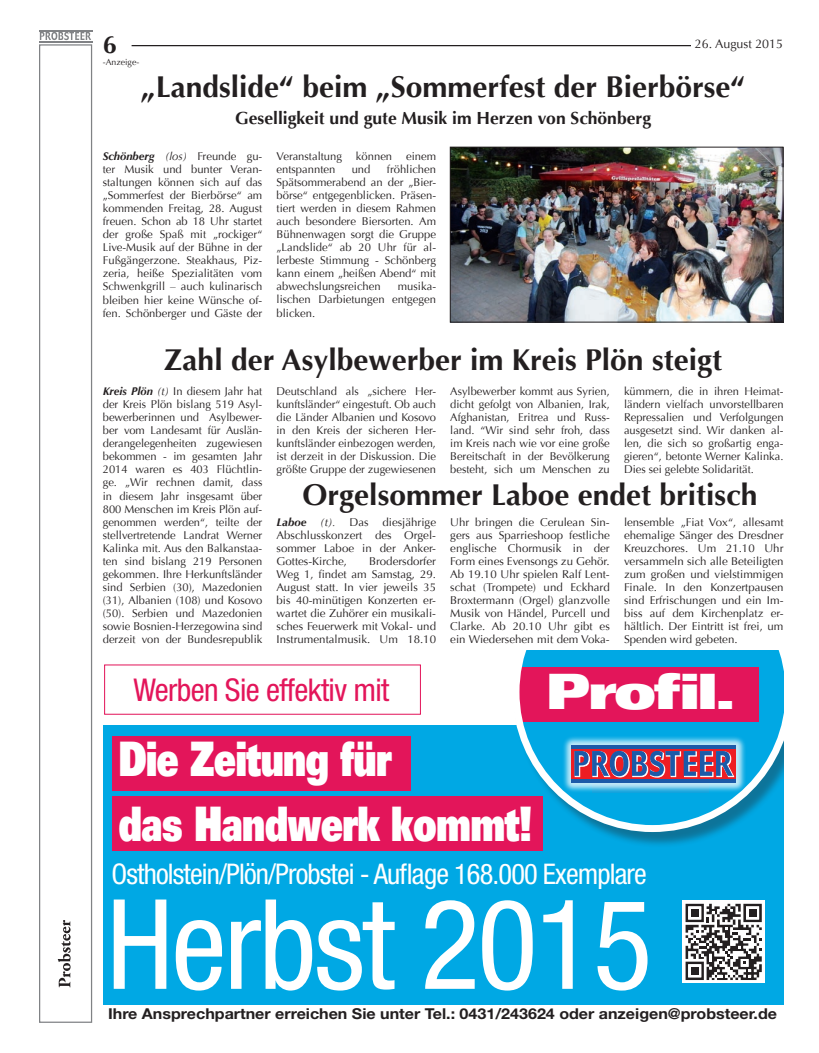
<style>
.page{position:relative;width:819px;height:1053px;background:#fff}
.page>*{position:absolute;margin:0;border:0;box-sizing:border-box;transform-origin:0 0}
.t1{font:condensed 125px "Helvetica Neue LT Std";letter-spacing:-.02em;color:#fff}
.t2{font:48.75px "Univers LT Std X Black Ex";color:#fff}
.t3{font:47.62px/64.4px "Univers LT Std X Black";letter-spacing:-.02em;color:#fff;scale:.75 1}
.t4{font:condensed 31.38px "Helvetica Neue LT Std";letter-spacing:-.02em;color:#e3155a}
.t5{font:700 30px "Optima";color:#231f20}
.t6{font:condensed 28.5px "Helvetica Neue LT Std";letter-spacing:-.03em;color:#fff}
.t7{font:700 25px "Optima";color:#231f20}
.t8{font:700 17.5px "Optima";color:#231f20}
.t9{font:700 15px "Helvetica Neue";color:#231f20;scale:1.07 1}
.t10{font:12.5px "Optima";color:#231f20}
.t11{font:11.25px/13px "Optima";color:#231f20;text-align:justify}
.t12{font:8.75px "Optima";color:#231f20}
.s1{font-weight:700;font-style:italic}
.s2{font-style:italic}
</style>
<div class="page">
<hr style="left:132px;top:45px;width:572px;height:1px;background:#231f20">
<div style="left:691px;top:36px;width:92px;height:16px;background:#fff"></div>
<div style="left:103px;top:725px;width:680px;height:279px;background:#00a8e4"></div>
<div style="left:113px;top:736px;width:298px;height:54px;background:#e3155a"></div>
<div style="left:513px;top:650px;width:270px;height:198px;background:#231f20;opacity:.38"></div>
<svg style="left:513px;top:650px;width:270px;height:182px"></svg>
<div style="left:682px;top:900px;width:82px;height:83px;background:linear-gradient(to right,#fcfcfc,#fdfefd)"></div>
<svg style="left:685px;top:903px;width:76px;height:76px;background:#918f90"></svg>
<div style="left:690px;top:966px;width:8px;height:8px;background:#231f20"></div>
<div style="left:748px;top:908px;width:8px;height:8px;background:#231f20"></div>
<div style="left:690px;top:908px;width:8px;height:8px;background:#231f20"></div>
<div style="left:112px;top:796px;width:431px;height:54px;background:#e3155a"></div>
<div style="left:561px;top:735px;width:184px;height:57px;background:#fff;opacity:.75"></div>
<div style="left:571px;top:748px;width:165px;height:31px;background:#ee1d23"></div>
<svg style="left:574px;top:750px;width:161px;height:40px"></svg>
<hr style="left:571px;top:745px;width:165px;height:3px;background:#1c5aa8">
<hr style="left:571px;top:779px;width:165px;height:3px;background:#1c5aa8">
<img style="left:452px;top:149px;width:329px;height:171px">
<div style="left:450px;top:147px;width:333px;height:175px;border:1px solid #231f20"></div>
<div style="left:39px;top:44px;width:53px;height:978px;border:1px solid #808285"></div>
<svg style="left:58px;top:920px;width:13px;height:67px"></svg>
<svg style="left:40px;top:32px;width:51px;height:8px"></svg>
<hr style="left:39px;top:30px;width:53px;height:1px;background:#808285">
<hr style="left:39px;top:41px;width:53px;height:1px;background:#808285">
<p class="t7" style="left:103px;top:30px;width:15px">6</p>
<p class="t10" style="left:694px;top:36px;width:90px">26. August 2015</p>
<p class="t12" style="left:103px;top:57px;width:38px">-Anzeige-</p>
<p class="t5" style="left:141px;top:70px;width:606px">„Landslide“ beim „Sommerfest der Bierbörse“</p>
<p class="t8" style="left:235px;top:108px;width:417px">Geselligkeit und gute Musik im Herzen von Schönberg</p>
<p class="t11" style="left:103px;top:149px;width:161px"><span class="s1">Schönberg</span> <span class="s2">(los)</span> Freunde gu&shy;ter Musik und bunter Veran&shy;staltungen können sich auf das „Sommerfest der Bierbörse“ am kommenden Freitag, 28. August freuen. Schon ab 18 Uhr startet der große Spaß mit „rockiger“ Live-Musik auf der Bühne in der Fußgängerzone. Steakhaus, Piz&shy;zeria, heiße Spezialitäten vom Schwenkgrill – auch kulinarisch bleiben hier keine Wünsche of&shy;fen. Schönberger und Gäste der</p>
<p class="t11" style="left:276px;top:149px;width:161px">Veranstaltung können einem entspannten</p>
<p class="t11" style="left:276px;top:163px;width:161px;text-indent:110px">fröhlichen Spätsommerabend an der „Bier&shy;börse“ entgegenblicken. Präsen&shy;tiert werden in diesem Rahmen auch besondere Biersorten. Am Bühnenwagen sorgt die Gruppe „Landslide“ ab 20 Uhr für al&shy;lerbeste Stimmung - Schönberg kann einem „heißen Abend“ mit abwechslungsreichen</p>
<p class="t11" style="left:352px;top:163px;width:20px">und</p>
<p class="t11" style="left:276px;top:280px;width:161px;text-indent:121px">musika&shy;lischen Darbietungen entgegen blicken.</p>
<p class="t5" style="left:164px;top:342px;width:559px">Zahl der Asylbewerber im Kreis Plön steigt</p>
<p class="t11" style="left:103px;top:385px;width:161px"><span class="s1">Kreis Plön</span> <span class="s2">(t)</span> In diesem Jahr hat der Kreis Plön bislang 519 Asyl&shy;bewerberinnen und Asylbewer&shy;ber vom Landesamt für Auslän&shy;derangelegenheiten zugewiesen bekommen - im gesamten Jahr 2014 waren es 403 Flüchtlin&shy;ge. „Wir rechnen damit, dass in diesem Jahr insgesamt über 800 Menschen im Kreis Plön auf&shy;genommen werden“, teilte der stellvertretende Landrat Werner Kalinka mit. Aus den Balkanstaa&shy;ten sind bislang 219 Personen gekommen. Ihre Herkunftsländer sind Serbien (30), Mazedonien (31), Albanien (108) und Kosovo (50). Serbien und Mazedonien sowie Bosnien-Herzegowina sind derzeit von der Bundesrepublik</p>
<p class="t11" style="left:276px;top:385px;width:161px">Deutschland als „sichere Her&shy;kunftsländer“ eingestuft. Ob auch die Länder Albanien und Kosovo in den Kreis der sicheren Her&shy;kunftsländer einbezogen werden, ist derzeit in der Diskussion. Die größte Gruppe der zugewiesenen</p>
<p class="t11" style="left:450px;top:385px;width:161px">Asylbewerber kommt aus Syrien, dicht gefolgt von Albanien, Irak, Afghanistan, Eritrea und Russ&shy;land. “Wir sind sehr froh, dass im Kreis nach wie vor eine große Bereitschaft in der Bevölkerung besteht, sich um Menschen zu</p>
<p class="t11" style="left:624px;top:385px;width:161px">kümmern, die in ihren Heimat&shy;ländern vielfach unvorstellbaren Repressalien und Verfolgungen ausgesetzt sind. Wir danken al&shy;len, die sich so großartig enga&shy;gieren“, betonte Werner Kalinka.<br>Dies sei gelebte Solidarität.</p>
<p class="t5" style="left:302px;top:477px;width:456px">Orgelsommer Laboe endet britisch</p>
<p class="t11" style="left:276px;top:515px;width:161px"><span class="s1">Laboe</span> <span class="s2">(t).</span> Das diesjährige Abschlusskonzert des Orgel&shy;sommer Laboe in der Anker-Gottes-Kirche,</p>
<p class="t11" style="left:450px;top:515px;width:161px">Uhr bringen die Cerulean Sin&shy;gers aus Sparrieshoop festliche englische Chormusik in der Form eines Evensongs zu Gehör.<br>Ab 19.10 Uhr spielen Ralf Lent&shy;schat (Trompete) und Eckhard Broxtermann (Orgel) glanzvolle Musik von Händel, Purcell und Clarke. Ab 20.10 Uhr gibt es ein Wiedersehen mit dem Voka-</p>
<p class="t11" style="left:624px;top:515px;width:161px">lensemble „Fiat Vox“, allesamt ehemalige Sänger des Dresdner Kreuzchores. Um 21.10 Uhr versammeln sich alle Beteiligten zum großen und vielstimmigen Finale. In den Konzertpausen sind Erfrischungen und ein Im&shy;biss auf dem Kirchenplatz er&shy;hältlich. Der Eintritt ist frei, um Spenden wird gebeten.</p>
<p class="t11" style="left:276px;top:554px;width:161px;text-indent:92px">Brodersdorfer Weg 1, findet am Samstag, 29.<br>August statt. In vier jeweils 35 bis 40-minütigen Konzerten er&shy;wartet die Zuhörer ein musikali&shy;sches Feuerwerk mit Vokal- und Instrumentalmusik. Um 18.10</p>
<p class="t4" style="left:133px;top:671px;width:257px">Werben Sie effektiv mit</p>
<p class="t3" style="left:118px;top:725px;width:553px">Die Zeitung für<br>das Handwerk kommt!</p>
<p class="t2" style="left:545px;top:663px;width:192px">Profil.</p>
<p class="t6" style="left:112px;top:857px;width:536px">Ostholstein/Plön/Probstei - Auflage 168.000 Exemplare</p>
<p class="t1" style="left:106px;top:872px;width:547px">Herbst 2015</p>
<p class="t9" style="left:108px;top:1004px;width:626px">Ihre Ansprechpartner erreichen Sie unter Tel.: 0431/243624 oder anzeigen@probsteer.de</p>
</div>
